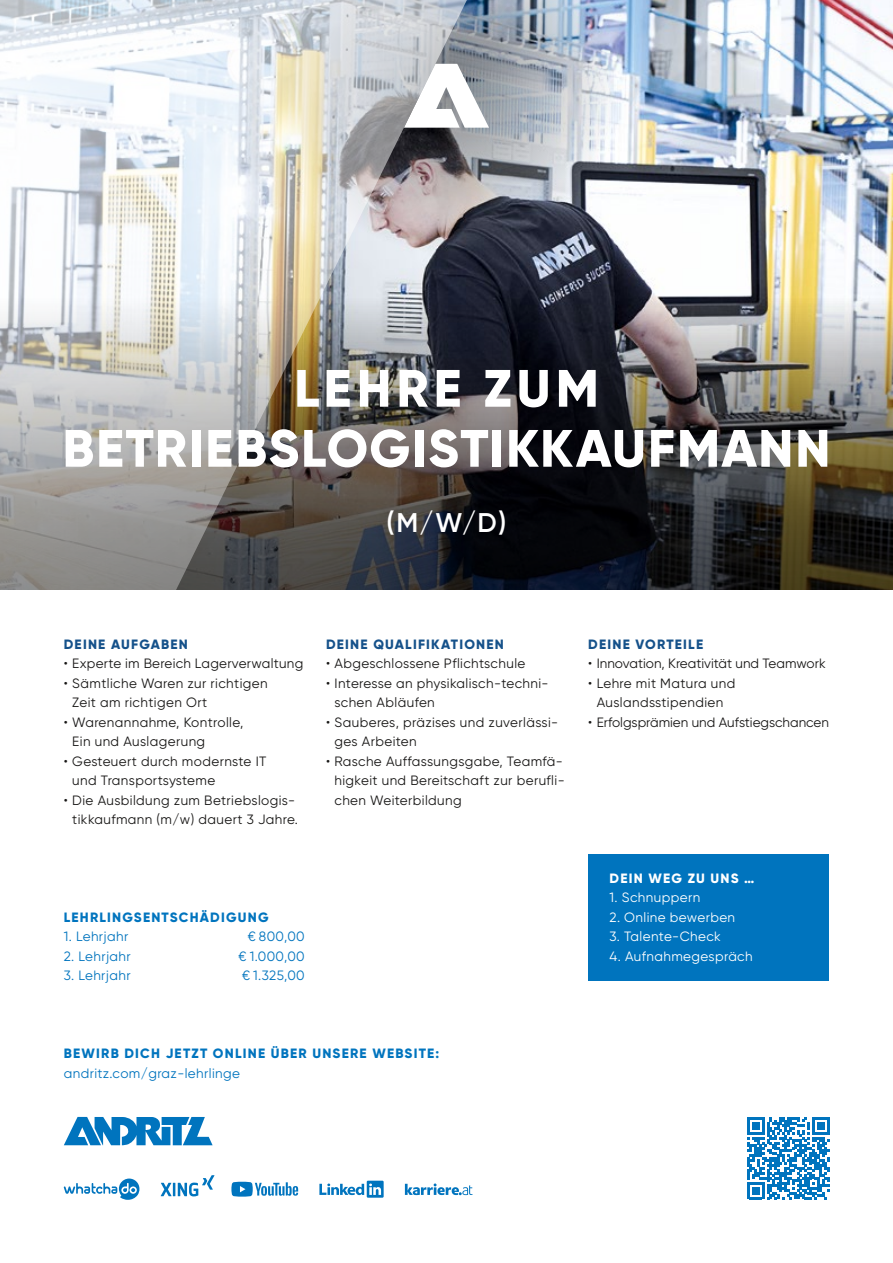
<style>
.page{position:relative;width:893px;height:1263px;background:#fff}
.page>*{position:absolute;margin:0;border:0;box-sizing:border-box;transform-origin:0 0}
.t1{font:800 52.5px/60px "Gilroy";letter-spacing:.035em;color:#fff;text-align:center}
.t2{font:600 27px "Gilroy";color:#fff}
.t3{font:13.5px/19.5px "Gilroy";letter-spacing:.03em;color:#181716}
.t4{font:13.5px "Gilroy";letter-spacing:.03em;color:#0074be}
.t5{font:13.5px "Gilroy";color:#181716}
.t6{font:13.5px "Gilroy";letter-spacing:.03em;color:#fff}
.t7{font:800 13.5px "Gilroy";letter-spacing:.09em;color:#0074be}
.t8{font:800 13.5px "Gilroy";letter-spacing:.09em;color:#15518a}
.t9{font:800 13.5px "Gilroy";letter-spacing:.09em;color:#fff}
</style>
<div class="page">
<img style="left:473px;top:0;width:420px;height:298px">
<svg style="left:473px;top:298px;width:420px;height:292px;background:#3e3d3d"></svg>
<svg style="left:473px;top:0;width:144px;height:253px;background:#979eaa"></svg>
<img style="left:0;top:0;width:473px;height:590px">
<div style="left:588px;top:854px;width:241px;height:126px;background:#0074be"></div>
<svg style="left:404px;top:64px;width:85px;height:64px"></svg>
<svg style="left:747px;top:1117px;width:82px;height:82px"></svg>
<svg style="left:64px;top:1178px;width:75px;height:22px"></svg>
<svg style="left:161px;top:1175px;width:53px;height:21px"></svg>
<svg style="left:319px;top:1181px;width:65px;height:17px"></svg>
<svg style="left:231px;top:1182px;width:67px;height:14px"></svg>
<svg style="left:405px;top:1183px;width:67px;height:12px"></svg>
<svg style="left:64px;top:1117px;width:149px;height:28px"></svg>
<h1 class="t1" style="left:63px;top:358px;width:769px">LEHRE ZUM<br>BETRIEBSLOGISTIKKAUFMANN</h1>
<h2 class="t2" style="left:387px;top:506px;width:121px">(M/W/D)</h2>
<p class="t8" style="left:64px;top:636px;width:126px">DEINE AUFGABEN</p>
<p class="t3" style="left:64px;top:654px;width:241px">• Experte im Bereich Lagerverwaltung</p>
<p class="t3" style="left:72px;top:673px;width:197px;text-indent:-9px">• Sämtliche Waren zur richtigen<br>Zeit am richtigen Ort</p>
<p class="t3" style="left:72px;top:712px;width:173px;text-indent:-9px">• Warenannahme, Kontrolle,<br>Ein und Auslagerung</p>
<p class="t3" style="left:72px;top:751px;width:196px;text-indent:-9px">• Gesteuert durch modernste IT und Transportsysteme</p>
<p class="t3" style="left:64px;top:790px;width:236px;text-align:right">• Die Ausbildung zum Betriebslogis&shy;tikkaufmann (m/w) dauert 3 Jahre.</p>
<p class="t8" style="left:326px;top:635px;width:179px">DEINE QUALIFIKATIONEN</p>
<p class="t3" style="left:326px;top:654px;width:201px">• Abgeschlossene Pflichtschule</p>
<p class="t3" style="left:334px;top:673px;width:216px;text-indent:-9px">• Interesse an physikalisch-techni&shy;schen Abläufen</p>
<p class="t3" style="left:334px;top:712px;width:225px;text-indent:-9px">• Sauberes, präzises und zuverlässi&shy;ges Arbeiten</p>
<p class="t3" style="left:334px;top:751px;width:232px;text-indent:-9px">• Rasche Auffassungsgabe, Teamfä&shy;higkeit und Bereitschaft zur berufli&shy;chen Weiterbildung</p>
<p class="t7" style="left:64px;top:908px;width:206px">LEHRLINGSENTSCHÄDIGUNG</p>
<p class="t4" style="left:64px;top:928px;width:66px">1. Lehrjahr</p>
<p class="t4" style="left:248px;top:928px;width:58px">€ 800,00</p>
<p class="t4" style="left:64px;top:948px;width:69px">2. Lehrjahr</p>
<p class="t4" style="left:239px;top:948px;width:68px">€ 1.000,00</p>
<p class="t4" style="left:64px;top:967px;width:68px">3. Lehrjahr</p>
<p class="t4" style="left:242px;top:967px;width:64px">€ 1.325,00</p>
<p class="t7" style="left:64px;top:1045px;width:377px">BEWIRB DICH JETZT ONLINE ÜBER UNSERE WEBSITE:</p>
<p class="t4" style="left:64px;top:1065px;width:178px">andritz.com/graz-lehrlinge</p>
<p class="t8" style="left:588px;top:636px;width:116px">DEINE VORTEILE</p>
<p class="t5" style="left:588px;top:655px;width:239px">• Innovation, Kreativität und Teamwork</p>
<p class="t3" style="left:588px;top:673px;width:149px;text-align:center">• Lehre mit Matura und<br>Auslandsstipendien</p>
<p class="t5" style="left:588px;top:714px;width:242px">• Erfolgsprämien und Aufstiegschancen</p>
<p class="t9" style="left:610px;top:870px;width:146px">DEIN WEG ZU UNS …</p>
<p class="t6" style="left:609px;top:889px;width:92px">1. Schnuppern</p>
<p class="t6" style="left:609px;top:909px;width:127px">2. Online bewerben</p>
<p class="t6" style="left:609px;top:928px;width:113px">3. Talente-Check</p>
<p class="t6" style="left:609px;top:948px;width:145px">4. Aufnahmegespräch</p>
</div>
